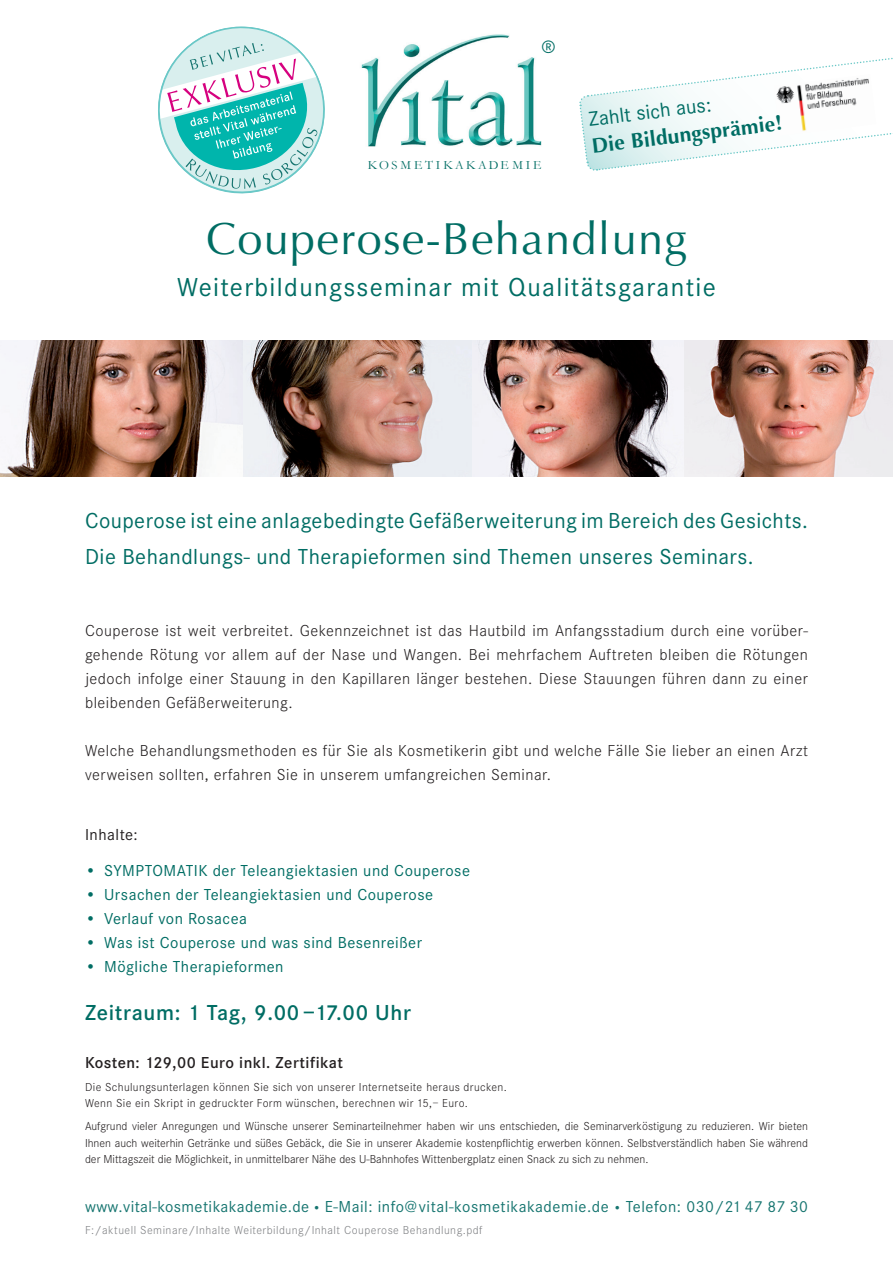
<style>
.page{position:relative;width:893px;height:1263px;background:#fff}
.page>*{position:absolute;margin:0;border:0;box-sizing:border-box;transform-origin:0 0}
.t1{font:45px "Optima";letter-spacing:.03em;color:#006d64}
.t2{font:27px "Corporate S";letter-spacing:.05em;color:#006d64}
.t3{font:22.5px/36px "Corporate S";letter-spacing:.02em;color:#006d64}
.t4{font:600 22.5px "Corporate S";letter-spacing:.03em;color:#006d64}
.t5{font:700 21px "Optima";color:#006d64}
.t6{font:21px "Corporate S";color:#006d64}
.t7{font:17.55px "DIN";color:#006d64}
.t8{font:300 16.5px/24px "Corporate S";letter-spacing:.03em;color:#231f20;text-align:justify}
.t9{font:16.5px "Corporate S";letter-spacing:.03em;color:#006d64}
.t10{font:16.5px "Corporate S";letter-spacing:.03em;color:#167570}
.t11{font:600 16.5px "Corporate S";letter-spacing:.03em;color:#231f20}
.t12{font:16.5px "Corporate S";letter-spacing:.03em;color:#231f20}
.t13{font:12.6px "Garamond";letter-spacing:.23em;color:#006d64}
.t14{font:300 12px/16.5px "Corporate S";letter-spacing:.03em;color:#231f20}
.t15{font:300 12px "Corporate S";letter-spacing:.04em;color:#808285}
.s1{font-size:12.75px}
</style>
<div class="page">
<img style="left:361px;top:34px;width:181px;height:113px">
<svg style="left:158px;top:27px;width:167px;height:167px"></svg>
<svg style="left:579px;top:57px;width:314px;height:114px"></svg>
<img style="left:774px;top:74px;width:102px;height:62px">
<img style="left:0;top:340px;width:893px;height:136px">
<h3 class="t7" style="left:541px;top:36px;width:17px">®</h3>
<p class="t13" style="left:368px;top:158px;width:175px">KOSMETIKAKADEMIE</p>
<h3 class="t6" style="left:587px;top:108px;width:125px;rotate:-7deg">Zahlt sich aus:</h3>
<h3 class="t5" style="left:590px;top:134px;width:193px;rotate:-7deg">Die Bildungsprämie!</h3>
<h1 class="t1" style="left:206px;top:213px;width:482px">Couperose-Behandlung</h1>
<h2 class="t2" style="left:177px;top:272px;width:540px">Weiterbildungsseminar mit Qualitätsgarantie</h2>
<h3 class="t3" style="left:85px;top:503px;width:724px">Couperose ist eine anlagebedingte Gefäßerweiterung im Bereich des Gesichts.<br>Die Behandlungs- und Therapieformen sind Themen unseres Seminars.</h3>
<p class="t8" style="left:85px;top:619px;width:724px">Couperose ist weit verbreitet. Gekennzeichnet ist das Hautbild im Anfangsstadium durch eine vorüber&shy;gehende Rötung vor allem auf der Nase und Wangen. Bei mehrfachem Auftreten bleiben die Rötungen jedoch infolge einer Stauung in den Kapillaren länger bestehen. Diese Stauungen führen dann zu einer bleibenden Gefäßerweiterung.</p>
<h3 class="t8" style="left:85px;top:739px;width:724px">Welche Behandlungsmethoden es für Sie als Kosmetikerin gibt und welche Fälle Sie lieber an einen Arzt verweisen sollten, erfahren Sie in unserem umfangreichen Seminar.</h3>
<h3 class="t12" style="left:85px;top:825px;width:54px">Inhalte:</h3>
<h3 class="t9" style="left:85px;top:861px;width:386px">• SYMPTOMATIK der Teleangiektasien und Couperose</h3>
<h3 class="t9" style="left:85px;top:885px;width:350px">• Ursachen der Teleangiektasien und Couperose</h3>
<h3 class="t9" style="left:85px;top:909px;width:163px">• Verlauf von Rosacea</h3>
<h3 class="t9" style="left:85px;top:933px;width:339px">• Was ist Couperose und was sind Besenreißer</h3>
<h3 class="t9" style="left:85px;top:957px;width:200px">• Mögliche Therapieformen</h3>
<h3 class="t4" style="left:85px;top:1000px;width:327px">Zeitraum: 1 Tag, 9.00 –17.00 Uhr</h3>
<h3 class="t11" style="left:85px;top:1053px;width:259px">Kosten: 129,00 Euro inkl. Zertifikat</h3>
<p class="t14" style="left:85px;top:1080px;width:423px;line-height:15.8px">Die Schulungsunterlagen können Sie sich von unserer Internetseite heraus drucken.<br>Wenn Sie ein Skript in gedruckter Form wünschen, berechnen wir 15,– Euro.</p>
<p class="t14" style="left:85px;top:1118px;width:724px;text-align:justify">Aufgrund vieler Anregungen und Wünsche unserer Seminarteilnehmer haben wir uns entschieden, die Seminarverköstigung zu reduzieren. Wir bieten Ihnen auch weiterhin Getränke und süßes Gebäck, die Sie in unserer Akademie kostenpflichtig erwerben können. Selbst verständlich haben Sie während der Mittagszeit die Möglichkeit, in unmittelbarer Nähe des U-Bahnhofes Wittenbergplatz einen Snack zu sich zu nehmen.</p>
<h3 class="t10" style="left:85px;top:1197px;width:724px">www.vital-kosmetikakademie.de <span class="s1">•</span> E-Mail: info@vital-kosmetikakademie.de <span class="s1">•</span> Telefon: 030/21 47 87 30</h3>
<p class="t15" style="left:85px;top:1223px;width:399px">F:/aktuell Seminare/Inhalte Weiterbildung/Inhalt Couperose Behandlung.pdf</p>
</div>
